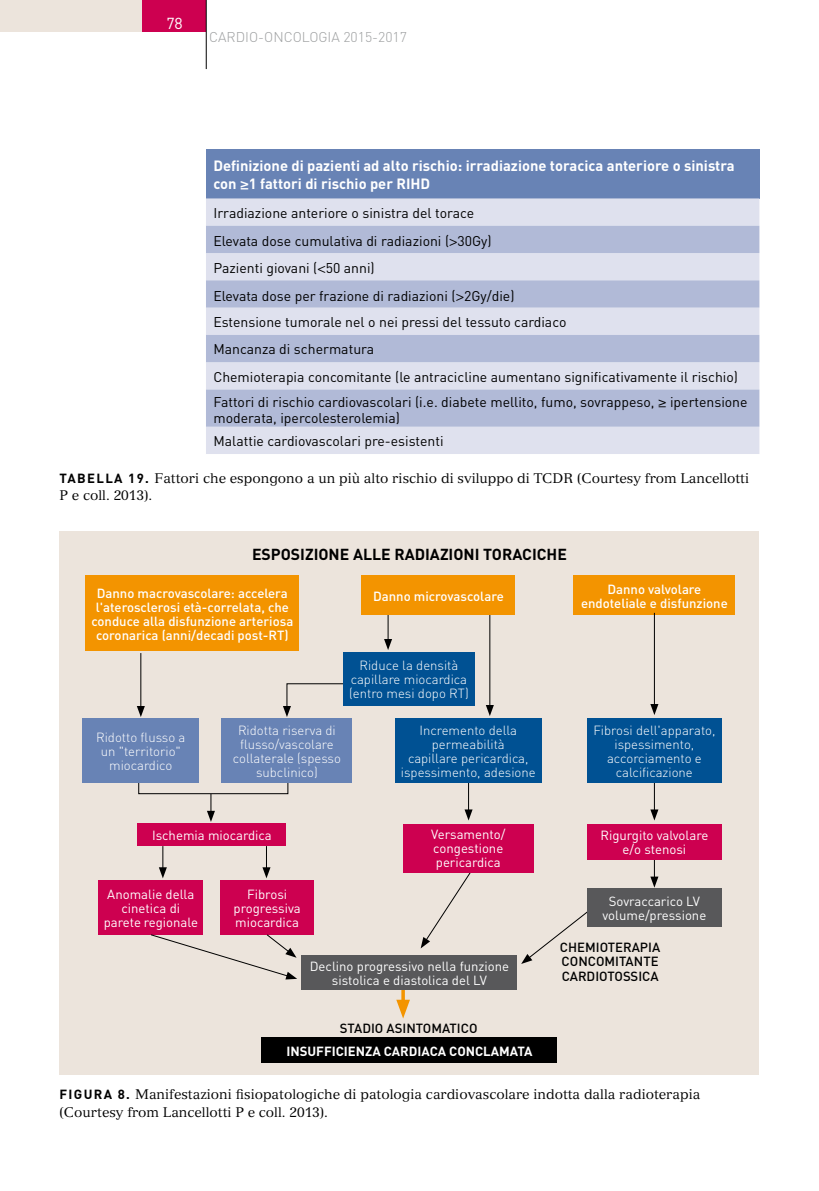
<style>
.page{position:relative;width:819px;height:1191px;background:#fff}
.page>*{position:absolute;margin:0;border:0;box-sizing:border-box;transform-origin:0 0}
.t1{font:700 15.75px "DIN";letter-spacing:.105em;color:#000}
.t2{font:15.75px "DIN";color:#fff}
.t3{font:700 14.7px/17.5px "DIN";color:#fff}
.t4{font:14px/27.3px "DIN";color:#000}
.t5{font:300 14px "DIN";color:#9c9e9f}
.t6{font:13.65px/17.2px "Versailles LT Std";color:#000}
.t7{font:300 13.12px/14px "DIN";color:#fff;text-align:center}
.t8{font:13.12px/14px "DIN";color:#fff;text-align:center}
.t9{font:500 13.12px/14px "DIN";color:#fff;text-align:center}
.t10{font:500 13.12px/14px "DIN";letter-spacing:.135em;color:#000}
.t11{font:700 13.12px "DIN";color:#fff}
.t12{font:500 13.12px "DIN";letter-spacing:.05em;color:#000}
.t13{font:700 13.12px "DIN";letter-spacing:.15em;color:#000}
.s1{font-family:"Helvetica Neue"}
.s2{font-family:"DIN";font-weight:700;font-size:13.12px}
</style>
<div class="page">
<div style="left:0;top:0;width:206px;height:31px;background:#ece4dc"></div>
<div style="left:142px;top:0;width:64px;height:31px;background:#cd0050"></div>
<hr style="left:206px;top:0;width:1px;height:69px;background:#000">
<div style="left:206px;top:149px;width:553px;height:49px;background:#6883b5"></div>
<div style="left:206px;top:198px;width:553px;height:256px;background:#dfe1ee"></div>
<svg style="left:206px;top:226px;width:553px;height:201px;background:#c3cae0"></svg>
<div style="left:60px;top:531px;width:699px;height:543px;background:#ece4dc"></div>
<svg style="left:283px;top:683px;width:79px;height:34px"></svg>
<div style="left:343px;top:652px;width:132px;height:53px;background:#005193"></div>
<div style="left:86px;top:575px;width:213px;height:75px;background:#f39400"></div>
<hr style="left:140px;top:653px;width:1px;height:56px;background:#000">
<svg style="left:137px;top:706px;width:8px;height:11px"></svg>
<div style="left:573px;top:575px;width:162px;height:40px;background:#f39400"></div>
<hr style="left:387px;top:607px;width:1px;height:35px;background:#000">
<svg style="left:384px;top:639px;width:8px;height:11px"></svg>
<hr style="left:489px;top:613px;width:1px;height:95px;background:#000">
<svg style="left:486px;top:705px;width:8px;height:11px"></svg>
<div style="left:361px;top:575px;width:154px;height:40px;background:#f39400"></div>
<hr style="left:654px;top:613px;width:1px;height:94px;background:#000">
<svg style="left:650px;top:704px;width:8px;height:11px"></svg>
<div style="left:99px;top:880px;width:104px;height:54px;background:#cd0050"></div>
<div style="left:220px;top:880px;width:94px;height:54px;background:#cd0050"></div>
<hr style="left:654px;top:782px;width:1px;height:30px;background:#000">
<svg style="left:650px;top:809px;width:8px;height:11px"></svg>
<hr style="left:468px;top:782px;width:1px;height:30px;background:#000">
<svg style="left:464px;top:809px;width:8px;height:11px"></svg>
<svg style="left:650px;top:859px;width:8px;height:28px"></svg>
<svg style="left:138px;top:783px;width:151px;height:39px"></svg>
<svg style="left:521px;top:911px;width:74px;height:53px"></svg>
<svg style="left:420px;top:872px;width:53px;height:76px"></svg>
<svg style="left:159px;top:846px;width:8px;height:32px"></svg>
<svg style="left:262px;top:846px;width:8px;height:32px"></svg>
<svg style="left:401px;top:990px;width:4px;height:9px"></svg>
<svg style="left:396px;top:999px;width:14px;height:19px"></svg>
<svg style="left:150px;top:934px;width:147px;height:45px"></svg>
<div style="left:302px;top:955px;width:215px;height:35px;background:#58585a"></div>
<div style="left:261px;top:1037px;width:296px;height:26px;background:#000"></div>
<div style="left:137px;top:823px;width:149px;height:23px;background:#cd0050"></div>
<div style="left:587px;top:823px;width:134px;height:36px;background:#cd0050"></div>
<div style="left:587px;top:718px;width:134px;height:65px;background:#005193"></div>
<div style="left:395px;top:718px;width:146px;height:65px;background:#005193"></div>
<div style="left:587px;top:888px;width:134px;height:38px;background:#58585a"></div>
<div style="left:82px;top:718px;width:117px;height:65px;background:#6883b5"></div>
<div style="left:221px;top:718px;width:131px;height:65px;background:#6883b5"></div>
<div style="left:403px;top:823px;width:130px;height:49px;background:#cd0050"></div>
<p class="t2" style="left:166px;top:13px;width:18px">78</p>
<p class="t5" style="left:209px;top:29px;width:199px">CARDIO-ONCOLOGIA 2015-2017</p>
<p class="t3" style="left:213px;top:156px;width:523px">Definizione di pazienti ad alto rischio: irradiazione toracica anteriore o sinistra con <span class="s1">≥</span>1 fattori di rischio per RIHD</p>
<p class="t4" style="left:213px;top:199px;width:526px">Irradiazione anteriore o sinistra del torace<br>Elevata dose cumulativa di radiazioni (<span class="s1">&gt;</span>30Gy)<br>Pazienti giovani (<span class="s1">&lt;</span>50 anni)<br>Elevata dose per frazione di radiazioni (<span class="s1">&gt;</span>2Gy/die)<br>Estensione tumorale nel o nei pressi del tessuto cardiaco<br>Mancanza di schermatura<br>Chemioterapia concomitante (le antracicline aumentano significativamente il rischio)</p>
<p class="t4" style="left:213px;top:394px;width:535px;line-height:15.8px">Fattori di rischio cardiovascolari (i.e. diabete mellito, fumo, sovrappeso, <span class="s1">≥</span> ipertensione moderata, ipercolesterolemia)</p>
<p class="t4" style="left:213px;top:427px;width:232px">Malattie cardiovascolari pre-esistenti</p>
<p class="t6" style="left:60px;top:469px;width:691px;text-indent:55px"><span class="s2">a 19.</span> Fattori che espongono a un più alto rischio di sviluppo di TCDR (Courtesy from Lancellotti<br>P e coll. 2013).</p>
<p class="t13" style="left:60px;top:469px;width:37px">tabell</p>
<p class="t1" style="left:252px;top:544px;width:19px">Esposi</p>
<p class="t1" style="left:305px;top:544px;width:17px">zione</p>
<p class="t1" style="left:353px;top:544px;width:20px">aller</p>
<p class="t1" style="left:404px;top:544px;width:53px">adiazionitor</p>
<p class="t1" style="left:512px;top:544px;width:20px">aciche</p>
<p class="t9" style="left:91px;top:585px;width:203px">Danno macrovascolare: accelera l'aterosclerosi età-correlata, che conduce alla disfunzione arteriosa coronarica (anni/decadi post-RT)</p>
<p class="t9" style="left:581px;top:582px;width:148px">Danno valvolare endoteliale e disfunzione</p>
<p class="t9" style="left:373px;top:589px;width:132px">Danno microvascolare</p>
<p class="t7" style="left:96px;top:730px;width:91px">R idotto flusso a un "territorio" miocardico</p>
<p class="t7" style="left:233px;top:723px;width:110px">R idotta riserva di flusso/vascolare collaterale (spesso subclinico)</p>
<p class="t7" style="left:349px;top:658px;width:121px">Riduce la densità capillare miocardica (entro mesi dopo RT)</p>
<p class="t7" style="left:401px;top:723px;width:136px">I ncremento della permeabilità<br>capillare pericardica, ispessimento, adesione</p>
<p class="t7" style="left:593px;top:723px;width:123px">Fibrosi dell'apparato, ispessimento, accorciamento e calcificazione</p>
<p class="t8" style="left:431px;top:827px;width:76px;text-align:left">Versamento/ congestione pericardica</p>
<p class="t8" style="left:152px;top:828px;width:121px">Ischemia miocardica</p>
<p class="t8" style="left:600px;top:828px;width:109px">Rigurgito valvolare e/o stenosi</p>
<p class="t8" style="left:104px;top:886px;width:96px">Anomalie della cinetica di parete regionale</p>
<p class="t8" style="left:233px;top:886px;width:69px">Fibrosi progressiva miocardica</p>
<p class="t8" style="left:310px;top:959px;width:201px">Declino progressivo nella funzione sistolica e diastolica del LV</p>
<p class="t12" style="left:340px;top:1019px;width:23px">STADIO</p>
<p class="t12" style="left:386px;top:1019px;width:91px">ASINTOMATI CO</p>
<p class="t11" style="left:286px;top:1042px;width:247px">INSUFFICIENZA CARDIACA CONCLAMATA</p>
<p class="t8" style="left:602px;top:893px;width:105px">Sovraccarico LV volume/pressione</p>
<p class="t12" style="left:560px;top:939px;width:18px">Chem</p>
<p class="t10" style="left:561px;top:940px;width:99px;text-indent:34px">iote rapia concomitante cardiotoss ica</p>
<p class="t6" style="left:60px;top:1086px;width:642px;text-indent:44px"><span class="s2">a 8.</span> Manifestazioni fisiopatologiche di patologia cardiovascolare indotta dalla radioterapia (Courtesy from Lancellotti P e coll. 2013).</p>
<p class="t13" style="left:60px;top:1086px;width:19px">Figur</p>
</div>
